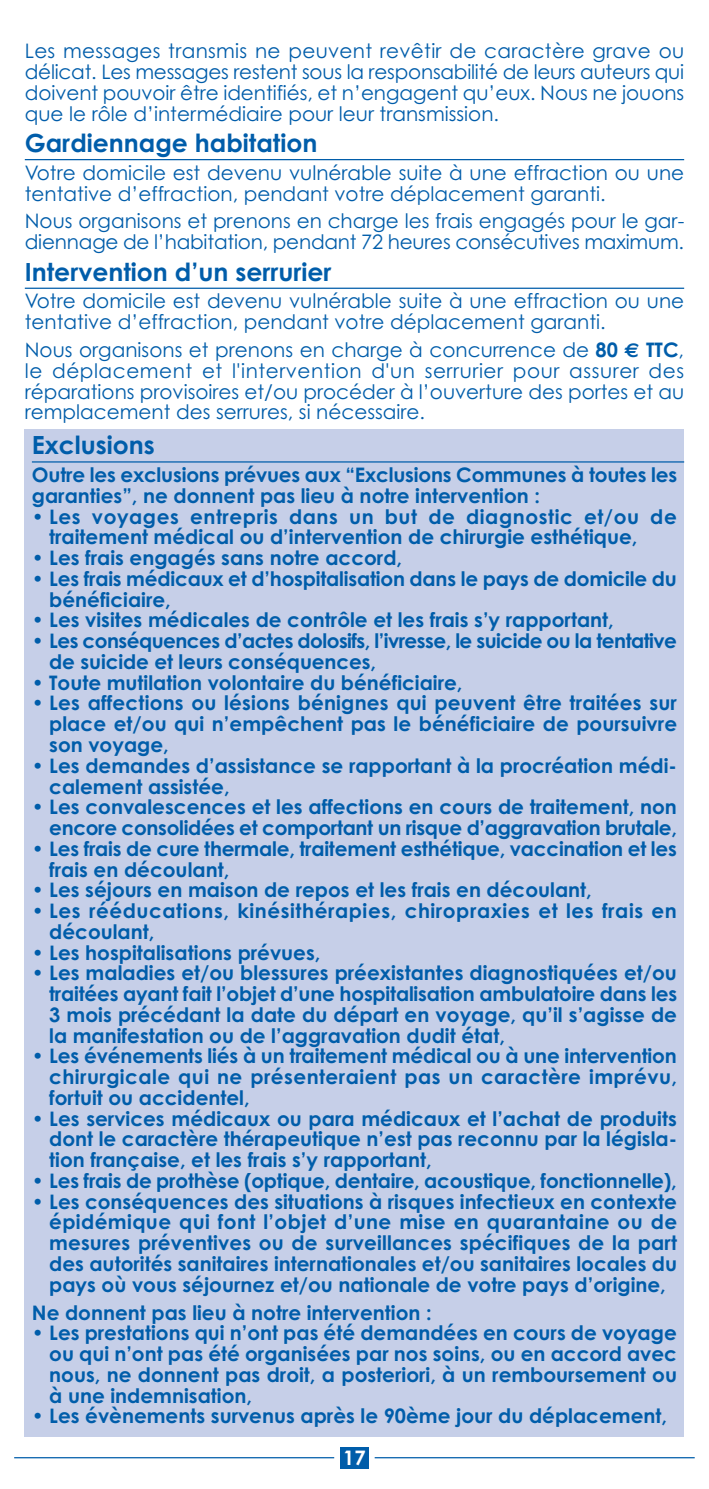
<style>
.page{position:relative;width:709px;height:1489px;background:#fff}
.page>*{position:absolute;margin:0;border:0;box-sizing:border-box;transform-origin:0 0}
.t1{font:700 25px "Century Gothic";color:#005daa}
.t2{font:700 20px/20.8px "Century Gothic";color:#005daa;text-align:justify}
.t3{font:20px/20.8px "Century Gothic";color:#005daa}
.t4{font:700 20px/20.8px "Century Gothic";letter-spacing:-.025em;color:#005daa}
.t5{font:700 20px/20.8px "Century Gothic";letter-spacing:.03em;color:#005daa}
.t6{font:700 20px "Century Gothic";color:#fff}
.s1{font-weight:700}
.s2{font-family:"Euro Sans";font-weight:700}
</style>
<div class="page">
<div style="left:25px;top:429px;width:659px;height:1007px;background:#c6cfe8"></div>
<div style="left:340px;top:1446px;width:29px;height:22px;background:#005daa"></div>
<hr style="left:14px;top:1456px;width:320px;height:2px;background:#005daa">
<hr style="left:375px;top:1456px;width:319px;height:2px;background:#005daa">
<hr style="left:25px;top:159px;width:659px;height:1px;background:#005daa">
<hr style="left:25px;top:287px;width:659px;height:2px;background:#005daa">
<hr style="left:32px;top:461px;width:652px;height:1px;background:#005daa">
<p class="t3" style="left:25px;top:43px;width:661px;text-align:justify">Les messages transmis ne peuvent revêtir de caractère grave ou délicat. Les messages restent sous la responsabilité de leurs auteurs qui doivent pouvoir être identifiés, et n’engagent qu’eux. Nous ne jouons que le rôle d’intermédiaire pour leur transmission.</p>
<p class="t1" style="left:25px;top:133px;width:294px">Gardiennage habitation</p>
<p class="t3" style="left:25px;top:164px;width:661px">Votre domicile est devenu vulnérable suite à une effraction ou une tentative d’effraction, pendant votre déplacement garanti.</p>
<p class="t3" style="left:25px;top:213px;width:661px">Nous organisons et prenons en charge les frais engagés pour le gar&shy;diennage de l’habitation, pendant 72 heures consécutives maximum.</p>
<p class="t1" style="left:25px;top:262px;width:308px">Intervention d’un serrurier</p>
<p class="t3" style="left:25px;top:293px;width:661px">Votre domicile est devenu vulnérable suite à une effraction ou une tentative d’effraction, pendant votre déplacement garanti.</p>
<p class="t3" style="left:25px;top:341px;width:661px;text-align:justify">Nous organisons et prenons en charge à concurrence de <span class="s1">80</span> <span class="s2">€</span> <span class="s1">TTC</span>, le déplacement et l'intervention d'un serrurier pour assurer des réparations provisoires et/ou procéder à l’ouverture des portes et au remplacement des serrures, si nécessaire.</p>
<p class="t1" style="left:32px;top:436px;width:125px">Exclusions</p>
<p class="t2" style="left:32px;top:466px;width:646px">Outre les exclusions prévues aux “Exclusions Communes à toutes les garanties”, ne donnent pas lieu à notre intervention :</p>
<p class="t2" style="left:49px;top:508px;width:629px;text-indent:-17px">• Les voyages entrepris dans un but de diagnostic et/ou de traitement médical ou d’intervention de chirurgie esthétique,</p>
<p class="t2" style="left:32px;top:549px;width:372px">• Les frais engagés sans notre accord,</p>
<p class="t2" style="left:49px;top:570px;width:629px;text-indent:-17px">• Les frais médicaux et d’hospitalisation dans le pays de domicile du bénéficiaire,</p>
<p class="t2" style="left:32px;top:611px;width:583px">• Les visites médicales de contrôle et les frais s’y rapportant,</p>
<p class="t4" style="left:49px;top:632px;width:629px;text-indent:-17px">• Les conséquences d’actes dolosifs, l’ivresse, le suicide ou la tentative de suicide et leurs conséquences,</p>
<p class="t2" style="left:32px;top:674px;width:432px">• Toute mutilation volontaire du bénéficiaire,</p>
<p class="t2" style="left:49px;top:694px;width:629px;text-indent:-17px">• Les affections ou lésions bénignes qui peuvent être traitées sur place et/ou qui n’empêchent pas le bénéficiaire de poursuivre son voyage,</p>
<p class="t2" style="left:49px;top:757px;width:629px;text-indent:-17px">• Les demandes d’assistance se rapportant à la procréation médi&shy;calement assistée,</p>
<p class="t2" style="left:32px;top:798px;width:646px;text-align:right">• Les convalescences et les affections en cours de traitement, non encore consolidées et comportant un risque d’aggravation brutale,</p>
<p class="t2" style="left:49px;top:840px;width:629px;text-indent:-17px">• Les frais de cure thermale, traitement esthétique, vaccination et les frais en découlant,</p>
<p class="t2" style="left:32px;top:881px;width:561px">• Les séjours en maison de repos et les frais en découlant,</p>
<p class="t5" style="left:49px;top:902px;width:629px;text-indent:-17px">• Les rééducations, kinésithérapies, chiropraxies et les frais en découlant,</p>
<p class="t2" style="left:32px;top:943px;width:290px">• Les hospitalisations prévues,</p>
<p class="t2" style="left:49px;top:964px;width:629px;text-indent:-17px">• Les maladies et/ou blessures préexistantes diagnostiquées et/ou traitées ayant fait l’objet d’une hospitalisation ambulatoire dans les 3 mois précédant la date du départ en voyage, qu’il s’agisse de la manifestation ou de l’aggravation dudit état,</p>
<p class="t2" style="left:49px;top:1047px;width:629px;text-indent:-17px">• Les événements liés à un traitement médical ou à une intervention chirurgicale qui ne présenteraient pas un caractère imprévu, fortuit ou accidentel,</p>
<p class="t2" style="left:49px;top:1109px;width:629px;text-indent:-17px">• Les services médicaux ou para médicaux et l’achat de produits dont le caractère thérapeutique n’est pas reconnu par la législa&shy;tion française, et les frais s’y rapportant,</p>
<p class="t2" style="left:32px;top:1172px;width:646px">• Les frais de prothèse (optique, dentaire, acoustique, fonctionnelle),</p>
<p class="t2" style="left:49px;top:1192px;width:629px;text-indent:-17px">• Les conséquences des situations à risques infectieux en contexte épidémique qui font l’objet d’une mise en quarantaine ou de mesures préventives ou de surveillances spécifiques de la part des autorités sanitaires internationales et/ou sanitaires locales du pays où vous séjournez et/ou nationale de votre pays d’origine,</p>
<p class="t2" style="left:32px;top:1303px;width:401px">Ne donnent pas lieu à notre intervention :</p>
<p class="t2" style="left:49px;top:1324px;width:629px;text-indent:-17px">• Les prestations qui n’ont pas été demandées en cours de voyage ou qui n’ont pas été organisées par nos soins, ou en accord avec nous, ne donnent pas droit, a posteriori, à un remboursement ou à une indemnisation,</p>
<p class="t2" style="left:32px;top:1407px;width:636px">• Les évènements survenus après le 90ème jour du déplacement,</p>
<p class="t6" style="left:343px;top:1449px;width:24px">17</p>
</div>
